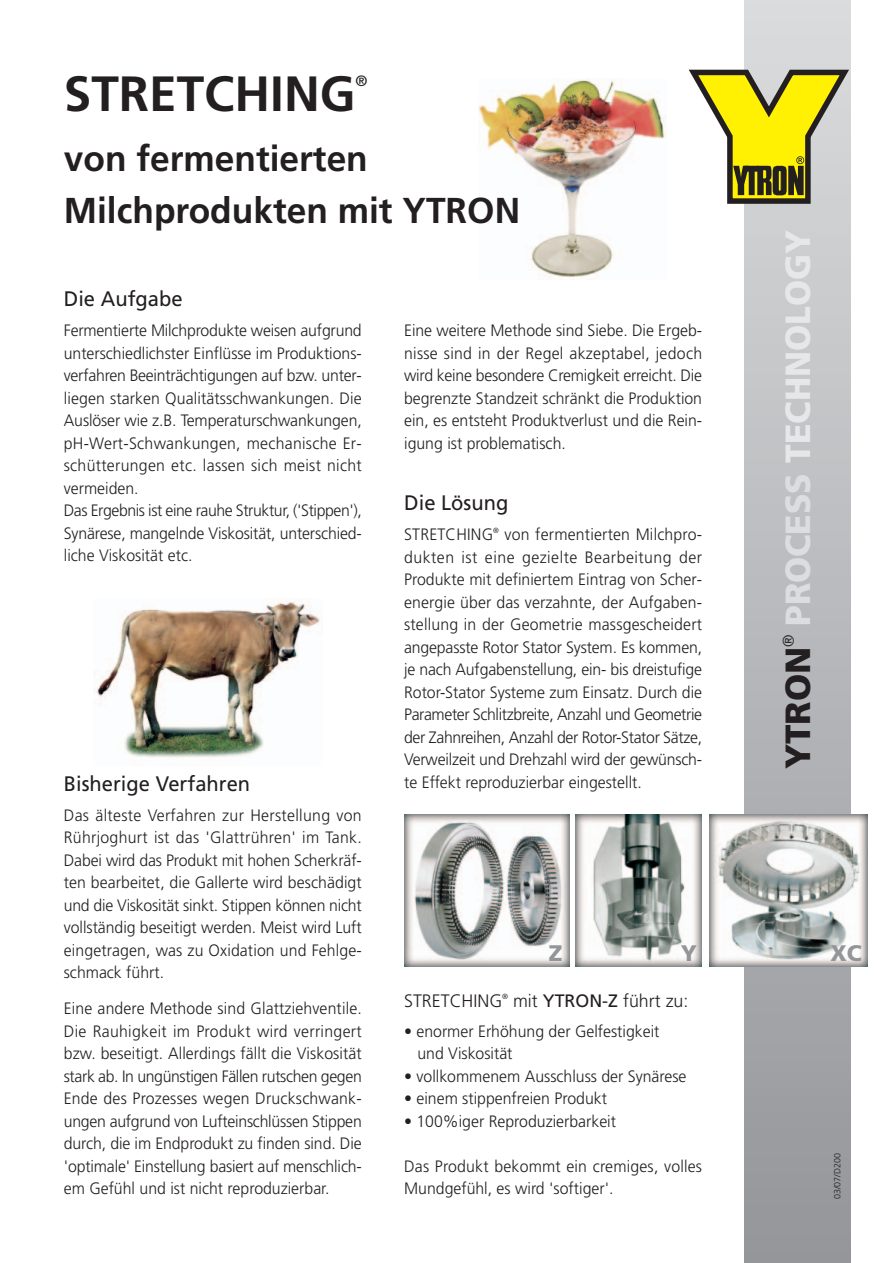
<style>
.page{position:relative;width:893px;height:1263px;background:#fff}
.page>*{position:absolute;margin:0;border:0;box-sizing:border-box;transform-origin:0 0}
.t1{font:700 49.5px "Frutiger";color:#231f20}
.t2{font:700 36px/52.5px "Frutiger";color:#231f20}
.t3{font:900 34.95px "Frutiger";color:#e6e7e9;scale:.96 1}
.t4{font:900 34.95px "Frutiger";color:#231f20}
.t5{font:900 22.5px "Frutiger";color:#939598}
.t6{font:21px "Frutiger";color:#231f20;scale:.96 1}
.t7{font:300 18px "Frutiger";color:#231f20}
.t8{font:300 16.5px/22.5px "Frutiger";color:#231f20;text-align:justify;scale:.96 1}
.t9{font:300 15.6px "Frutiger";color:#231f20}
.t10{font:15px "Frutiger";color:#231f20}
.t11{font:300 9px "Frutiger";color:#231f20}
.t12{font:300 7.5px "Frutiger";color:#231f20;scale:.96 1}
.t13{font:300 7.5px "Frutiger";color:#231f20}
.s1{color:#dcdddf}
.s2{font-weight:400}
</style>
<div class="page">
<svg style="left:744px;top:0;width:106px;height:1081px;background:#bcbdc0"></svg>
<div style="left:744px;top:1081px;width:106px;height:182px;background:#999b9e"></div>
<svg style="left:688px;top:67px;width:163px;height:140px"></svg>
<img style="left:94px;top:601px;width:226px;height:157px">
<img style="left:479px;top:80px;width:186px;height:199px">
<img style="left:575px;top:815px;width:126px;height:151px">
<img style="left:404px;top:815px;width:165px;height:151px">
<img style="left:709px;top:815px;width:158px;height:151px">
<h1 class="t1" style="left:64px;top:74px;width:293px">STRETCHING</h1>
<p class="t10" style="left:355px;top:75px;width:13px">®</p>
<h2 class="t2" style="left:64px;top:135px;width:458px">von fermentierten<br>Milchprodukten mit YTRON</h2>
<h3 class="t3" style="left:783px;top:626px;width:414px;rotate:-90deg"><span class="s1">PROCESS</span> TECHNOLOGY</h3>
<p class="t6" style="left:64px;top:291px;width:125px">Die Aufgabe</p>
<p class="t8" style="left:64px;top:321px;width:312px;text-align:left">Fermentierte Milchprodukte weisen aufgrund unterschiedlichster Einflüsse im Produktions&shy;verfahren Beeinträchtigungen auf bzw. unter&shy;liegen starken Qualitätsschwankungen. Die Auslöser wie z.B. Temperaturschwankungen, pH-Wert-Schwankungen, mechanische Er&shy;schütterungen etc. lassen sich meist nicht vermeiden.<br>Das Ergebnis ist eine rauhe Struktur, ('Stippen'), Synärese, mangelnde Viskosität, unterschied&shy;liche Viskosität etc.</p>
<p class="t8" style="left:404px;top:321px;width:312px">Eine weitere Methode sind Siebe. Die Ergeb&shy;nisse sind in der Regel akzeptabel, jedoch wird keine besondere Cremigkeit erreicht. Die begrenzte Standzeit schränkt die Produktion ein, es entsteht Produktverlust und die Rein&shy;igung ist problematisch.</p>
<p class="t6" style="left:404px;top:495px;width:110px">Die Lösung</p>
<p class="t8" style="left:404px;top:525px;width:94px">STRETCHING</p>
<p class="t12" style="left:493px;top:527px;width:7px">®</p>
<p class="t8" style="left:404px;top:525px;width:312px;text-indent:100px">von fermentierten Milchpro&shy;dukten ist eine gezielte Bearbeitung der Produkte mit definiertem Eintrag von Scher&shy;energie über das verzahnte, der Aufgaben&shy;stellung in der Geometrie massgescheidert angepasste Rotor Stator System. Es kommen, je nach Aufgabenstellung, ein- bis dreistufige Rotor-Stator Systeme zum Einsatz. Durch die Parameter Schlitzbreite, Anzahl und Geometrie der Zahnreihen, Anzahl der Rotor-Stator Sätze, Verweilzeit und Drehzahl wird der gewünsch&shy;te Effekt reproduzierbar eingestellt.</p>
<p class="t9" style="left:782px;top:647px;width:14px;rotate:-90deg">®</p>
<h3 class="t4" style="left:783px;top:769px;width:124px;rotate:-90deg">YTRON</h3>
<p class="t6" style="left:64px;top:775px;width:196px">Bisherige Verfahren</p>
<p class="t8" style="left:64px;top:805px;width:312px">Das älteste Verfahren zur Herstellung von Rührjoghurt ist das 'Glattrühren' im Tank.<br>Dabei wird das Produkt mit hohen Scherkräf&shy;ten bearbeitet, die Gallerte wird beschädigt und die Viskosität sinkt. Stippen können nicht vollständig beseitigt werden. Meist wird Luft eingetragen, was zu Oxidation und Fehlge&shy;schmack führt.</p>
<p class="t8" style="left:64px;top:999px;width:312px">Eine andere Methode sind Glattziehventile.<br>Die Rauhigkeit im Produkt wird verringert bzw. beseitigt. Allerdings fällt die Viskosität stark ab. In ungünstigen Fällen rutschen gegen Ende des Prozesses wegen Druckschwank&shy;ungen aufgrund von Lufteinschlüssen Stippen durch, die im Endprodukt zu finden sind. Die 'optimale' Einstellung basiert auf menschlich&shy;em Gefühl und ist nicht reproduzierbar.</p>
<h3 class="t5" style="left:549px;top:944px;width:15px">Z</h3>
<h3 class="t5" style="left:681px;top:944px;width:18px">Y</h3>
<h3 class="t5" style="left:830px;top:944px;width:33px">XC</h3>
<p class="t7" style="left:404px;top:993px;width:100px">STRETCHING</p>
<p class="t13" style="left:502px;top:994px;width:7px">®</p>
<p class="t7" style="left:513px;top:993px;width:177px">mit <span class="s2">YTRON-Z</span> führt zu:</p>
<p class="t8" style="left:417px;top:1021px;width:254px;text-indent:-13px">• enormer Erhöhung der Gelfestigkeit und Viskosität</p>
<p class="t8" style="left:404px;top:1066px;width:295px">• vollkommenem Ausschluss der Synärese</p>
<p class="t8" style="left:404px;top:1089px;width:213px">• einem stippenfreien Produkt</p>
<p class="t8" style="left:404px;top:1111px;width:222px">• 100%iger Reproduzierbarkeit</p>
<p class="t8" style="left:404px;top:1156px;width:312px">Das Produkt bekommt ein cremiges, volles<br>Mundgefühl, es wird 'softiger'.</p>
<p class="t11" style="left:833px;top:1199px;width:48px;rotate:-90deg">03/07/D200</p>
</div>
